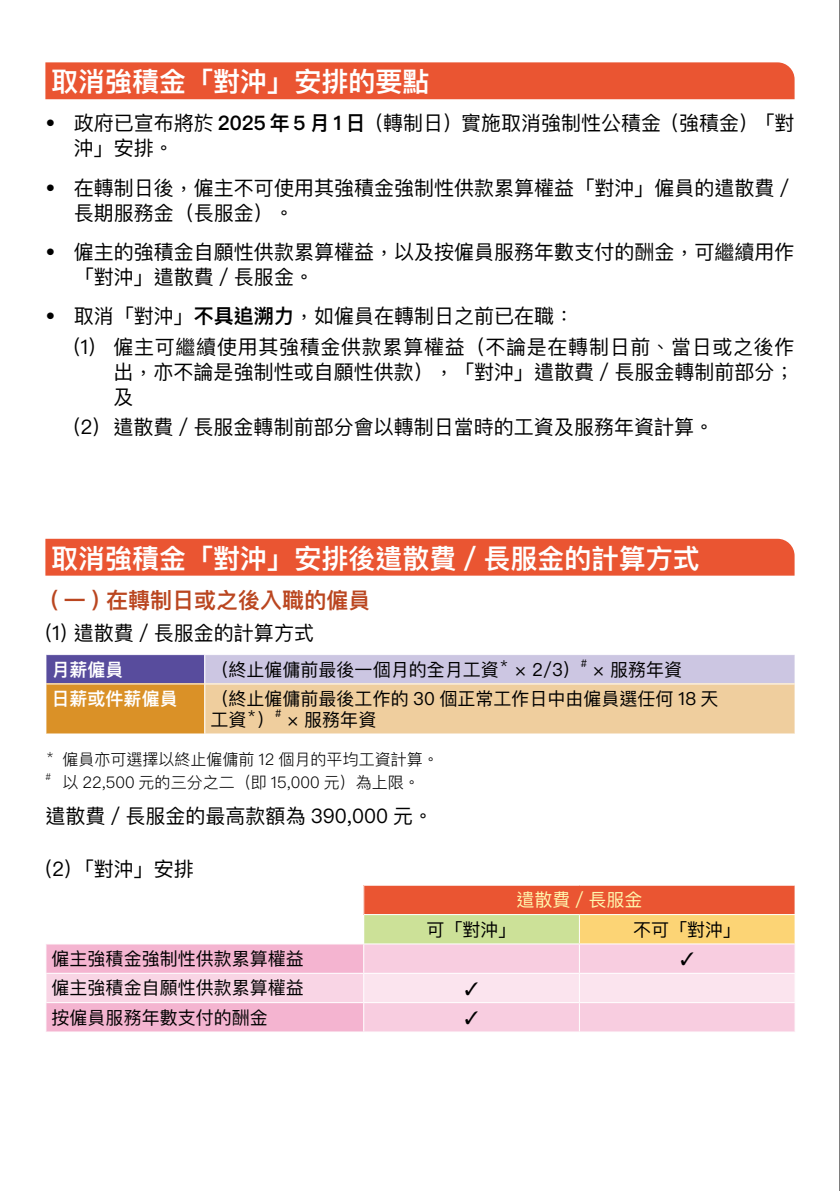
<style>
.page{position:relative;width:840px;height:1191px;background:#fff}
.page>*{position:absolute;margin:0;border:0;box-sizing:border-box;transform-origin:0 0}
.t1{font:600 27px "Ping Fang HK";color:#fff}
.t2{font:600 22px "Ping Fang HK";color:#ba4620}
.t3{font:20px/25px "Ping Fang HK";color:#000}
.t4{font:20px/30.6px "Ping Fang HK";letter-spacing:.035em;color:#000}
.t5{font:18px/20.8px "Ping Fang HK";color:#000}
.t6{font:600 18px "Ping Fang HK";color:#fff}
.t7{font:18px "Ping Fang HK";color:#fff9b0}
.t8{font:300 16px "Ping Fang HK";color:#000}
.t9{font:10.4px "Ping Fang HK";color:#000}
.t10{font:300 9.4px "Ping Fang HK";color:#000}
.s1{font-weight:600}
</style>
<div class="page">
<div style="left:45px;top:62px;width:749px;height:37px;background:#ea5532"></div>
<div style="left:45px;top:539px;width:749px;height:36px;background:#ea5532"></div>
<div style="left:46px;top:654px;width:159px;height:30px;background:#584c9d"></div>
<div style="left:205px;top:654px;width:589px;height:30px;background:#ccc6e2"></div>
<div style="left:46px;top:684px;width:159px;height:50px;background:#da9127"></div>
<div style="left:205px;top:684px;width:589px;height:50px;background:#efce9e"></div>
<hr style="left:45px;top:654px;width:160px;height:1px;background:#fff">
<hr style="left:205px;top:654px;width:590px;height:1px;background:#fff">
<svg style="left:204px;top:655px;width:1px;height:28px"></svg>
<svg style="left:794px;top:655px;width:1px;height:28px"></svg>
<hr style="left:45px;top:683px;width:160px;height:1px;background:#fff">
<hr style="left:205px;top:683px;width:590px;height:1px;background:#fff">
<hr style="left:204px;top:684px;width:1px;height:49px;background:#fff">
<hr style="left:45px;top:733px;width:160px;height:1px;background:#fff">
<hr style="left:205px;top:733px;width:590px;height:1px;background:#fff">
<hr style="left:839px;top:0;width:1px;height:1191px;background:#000">
<svg style="left:46px;top:885px;width:749px;height:147px"></svg>
<h1 class="t1" style="left:51px;top:65px;width:379px">取消強積金「對沖」安排的要點</h1>
<p class="t3" style="left:74px;top:110px;width:721px;text-indent:-28px">• 政府已宣布將於 <span class="s1">2025 年 5 月 1 日</span>（轉制日）實施取消強制性公積金（強積金）「對沖」安排。</p>
<p class="t3" style="left:74px;top:175px;width:722px;text-indent:-28px">• 在轉制日後，僱主不可使用其強積金強制性供款累算權益「對沖」僱員的遣散費／長期服務金（長服金）。</p>
<p class="t3" style="left:74px;top:239px;width:722px;text-indent:-28px">• 僱主的強積金自願性供款累算權益，以及按僱員服務年數支付的酬金，可繼續用作「對沖」遣散費／長服金。</p>
<p class="t4" style="left:74px;top:300px;width:722px;text-indent:-28px">• 取消「對沖」<span class="s1">不具追溯力</span>，如僱員在轉制日之前已在職：<br>(1) 僱主可繼續使用其強積金供款累算權益（不論是在轉制日前、當日或之後作</p>
<p class="t3" style="left:113px;top:359px;width:682px">出，亦不論是強制性或自願性供款），「對沖」遣散費／長服金轉制前部分；及</p>
<p class="t3" style="left:74px;top:414px;width:641px">(2) 遣散費／長服金轉制前部分會以轉制日當時的工資及服務年資計算。</p>
<h1 class="t1" style="left:51px;top:541px;width:650px">取消強積金「對沖」安排後遣散費／長服金的計算方式</h1>
<p class="t2" style="left:51px;top:587px;width:320px">( 一 ) 在轉制日或之後入職的僱員</p>
<p class="t3" style="left:45px;top:620px;width:270px">(1) 遣散費／長服金的計算方式</p>
<p class="t6" style="left:52px;top:658px;width:74px">月薪僱員</p>
<p class="t5" style="left:210px;top:658px;width:290px">（終止僱傭前最後一個月的全月工資</p>
<p class="t9" style="left:498px;top:657px;width:12px">＊</p>
<p class="t5" style="left:515px;top:658px;width:67px">× 2/3）</p>
<p class="t9" style="left:580px;top:657px;width:8px">#</p>
<p class="t5" style="left:593px;top:658px;width:90px">× 服務年資</p>
<p class="t6" style="left:52px;top:687px;width:127px">日薪或件薪僱員</p>
<p class="t5" style="left:210px;top:688px;width:509px">（終止僱傭前最後工作的 30 個正常工作日中由僱員選任何 18 天工資</p>
<p class="t9" style="left:246px;top:707px;width:12px">＊</p>
<p class="t5" style="left:257px;top:708px;width:19px">）</p>
<p class="t9" style="left:275px;top:707px;width:8px">#</p>
<p class="t5" style="left:287px;top:708px;width:90px">× 服務年資</p>
<p class="t10" style="left:45px;top:748px;width:11px">＊</p>
<p class="t8" style="left:62px;top:749px;width:377px">僱員亦可選擇以終止僱傭前 12 個月的平均工資計算。</p>
<p class="t10" style="left:45px;top:771px;width:7px">#</p>
<p class="t8" style="left:62px;top:772px;width:358px">以 22,500 元的三分之二（即 15,000 元）為上限。</p>
<p class="t3" style="left:45px;top:803px;width:389px">遣散費／長服金的最高款額為 390,000 元。</p>
<p class="t3" style="left:45px;top:856px;width:150px">(2) 「對沖」安排</p>
<p class="t7" style="left:516px;top:889px;width:127px">遣散費／長服金</p>
<p class="t5" style="left:52px;top:948px;width:253px">僱主強積金強制性供款累算權益</p>
<p class="t5" style="left:52px;top:977px;width:253px">僱主強積金自願性供款累算權益</p>
<p class="t5" style="left:52px;top:1006px;width:217px">按僱員服務年數支付的酬金</p>
<p class="t5" style="left:426px;top:918px;width:91px">可「對沖」</p>
<p class="t5" style="left:632px;top:918px;width:109px">不可「對沖」</p>
</div>
